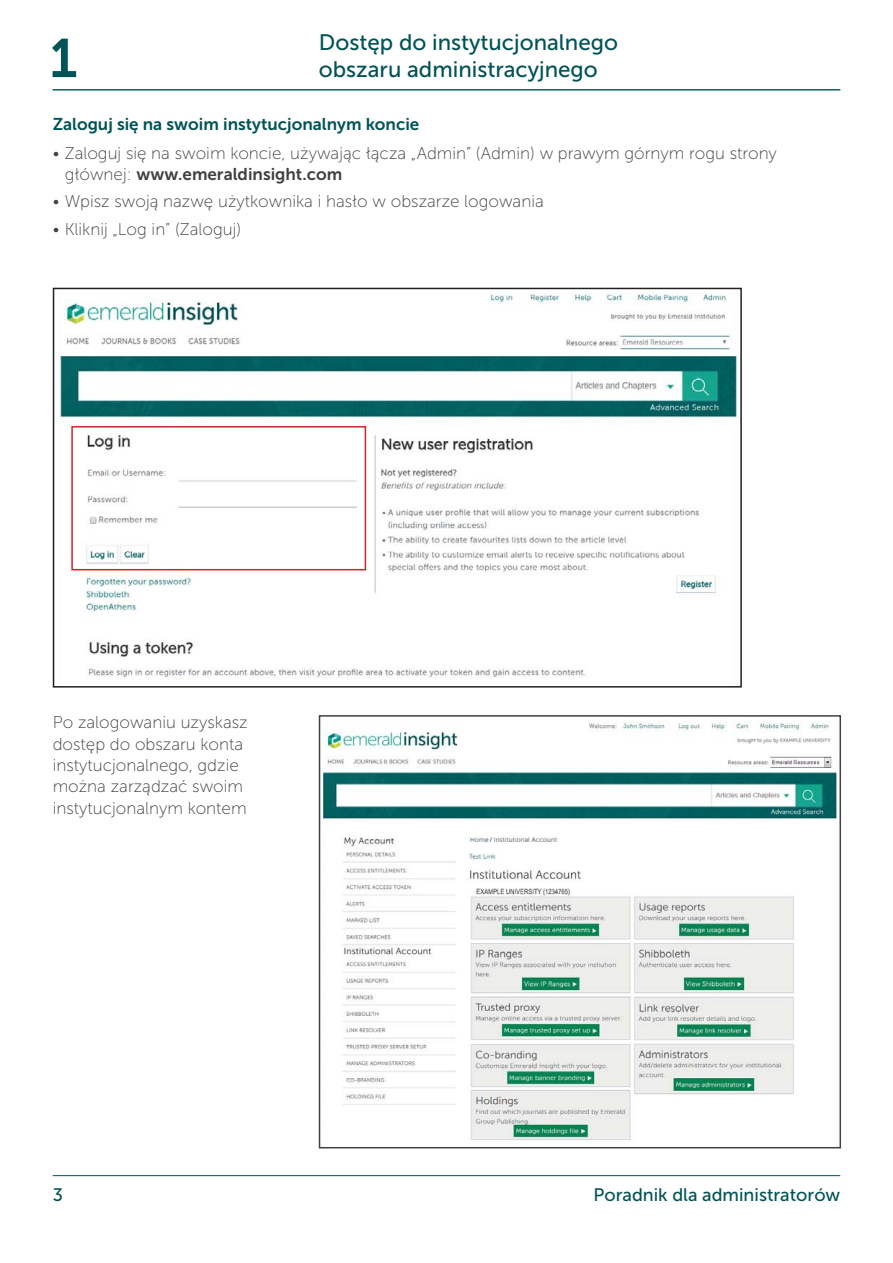
<style>
.page{position:relative;width:893px;height:1263px;background:#fff}
.page>*{position:absolute;margin:0;border:0;box-sizing:border-box;transform-origin:0 0}
.t1{font:54.15px "Museo Sans 700";color:#005356}
.t2{font:22.35px/26.5px "Museo Sans 500";color:#005356}
.t3{font:18px "Museo Sans 500";color:#005356}
.t4{font:17.1px/21.3px "Museo Sans 100";color:#404041}
.t5{font:17.1px "Museo Sans 700";color:#005356}
.t6{font:17.1px "Museo Sans 700";color:#404041}
.s1{font-family:"Museo Sans 100"}
</style>
<div class="page">
<hr style="left:53px;top:1175px;width:787px;height:1px;background:#005356">
<hr style="left:53px;top:90px;width:787px;height:1px;background:#005356">
<img style="left:322px;top:721px;width:515px;height:420px">
<div style="left:319px;top:715px;width:522px;height:433px;border:2px solid #404041"></div>
<img style="left:59px;top:292px;width:679px;height:386px">
<div style="left:53px;top:288px;width:689px;height:400px;border:2px solid #231f20"></div>
<div style="left:71px;top:426px;width:295px;height:144px;border:2px solid #d2232a"></div>
<h1 class="t1" style="left:50px;top:39px;width:29px">1</h1>
<h2 class="t2" style="left:319px;top:31px;width:300px">Dostęp do instytucjonalnego obszaru administracyjnego</h2>
<p class="t5" style="left:53px;top:118px;width:368px">Zaloguj się na swoim instytucjonalnym koncie</p>
<p class="t4" style="left:53px;top:144px;width:726px">• Zaloguj się na swoim koncie, używając łącza „Admin” (Admin) w prawym górnym rogu strony</p>
<p class="t6" style="left:65px;top:168px;width:279px"><span class="s1">głównej:</span> www.emeraldinsight.com</p>
<p class="t4" style="left:53px;top:193px;width:493px">• Wpisz swoją nazwę użytkownika i hasło w obszarze logowania</p>
<p class="t4" style="left:53px;top:220px;width:190px">• Kliknij „Log in” (Zaloguj)</p>
<p class="t4" style="left:53px;top:714px;width:197px">Po zalogowaniu uzyskasz dostęp do obszaru konta instytucjonalnego, gdzie można zarządzać swoim instytucjonalnym kontem</p>
<p class="t3" style="left:53px;top:1188px;width:12px">3</p>
<p class="t3" style="left:593px;top:1188px;width:248px">Poradnik dla administratorów</p>
</div>
